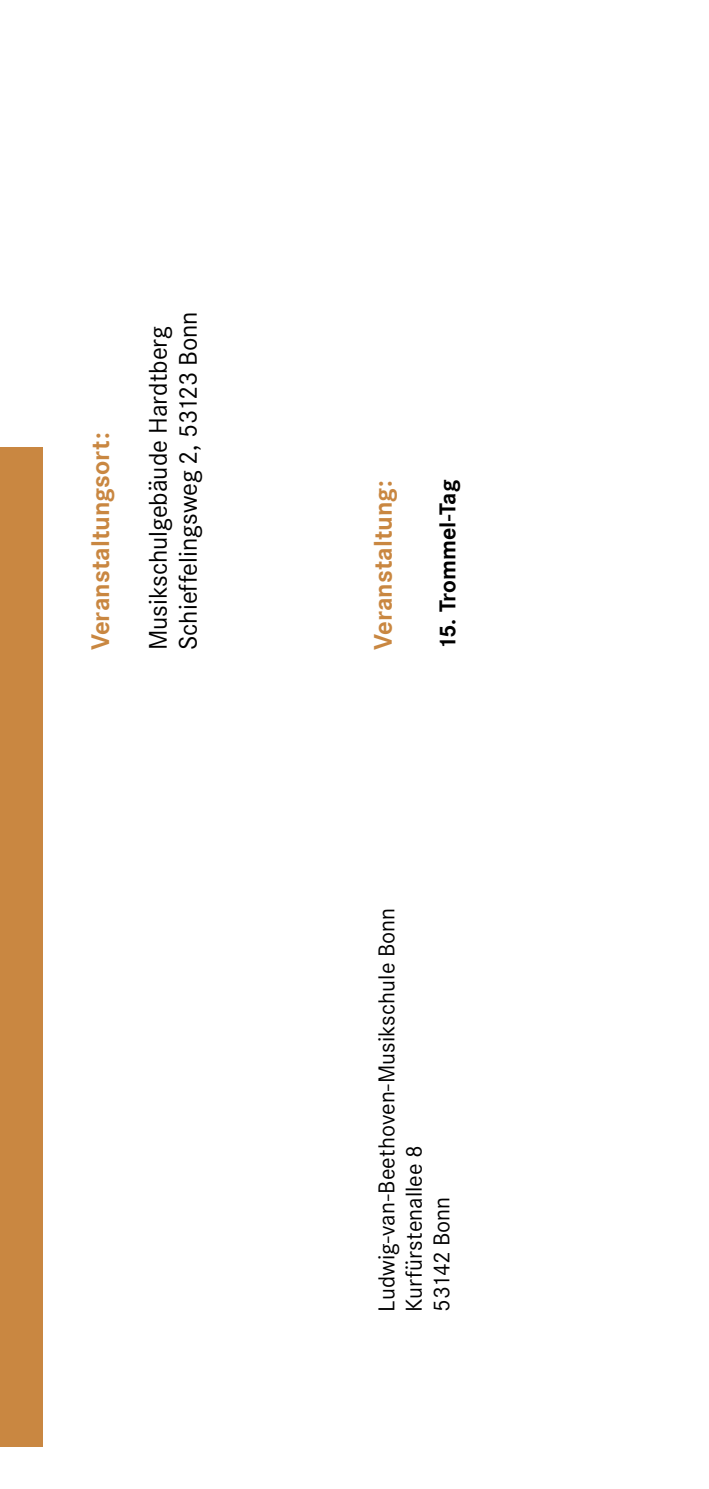
<style>
.page{position:relative;width:709px;height:1489px;background:#fff}
.page>*{position:absolute;margin:0;border:0;box-sizing:border-box;transform-origin:0 0}
.t1{font:25px/30px "Corporate SBQ";color:#000}
.t2{font:700 25px "Corporate SBQ";color:#c98741}
.t3{font:22.5px/27.5px "Corporate SBQ";letter-spacing:.005em;color:#000}
.t4{font:700 22.5px "Corporate SBQ";color:#000}
</style>
<div class="page">
<div style="left:0;top:446px;width:43px;height:1000px;background:#c98741"></div>
<p class="t2" style="left:85px;top:650px;width:219px;rotate:-90deg">Veranstaltungsort:</p>
<p class="t1" style="left:143px;top:650px;width:340px;rotate:-90deg">Musikschulgebäude Hardtberg<br>Schieffelingsweg 2, 53123 Bonn</p>
<p class="t2" style="left:368px;top:650px;width:172px;rotate:-90deg">Veranstaltung:</p>
<p class="t4" style="left:434px;top:650px;width:172px;rotate:-90deg">15. Trommel-Tag</p>
<p class="t3" style="left:373px;top:1311px;width:405px;rotate:-90deg">Ludwig-van-Beethoven-Musikschule Bonn<br>Kurfürstenallee 8<br>53142 Bonn</p>
</div>
